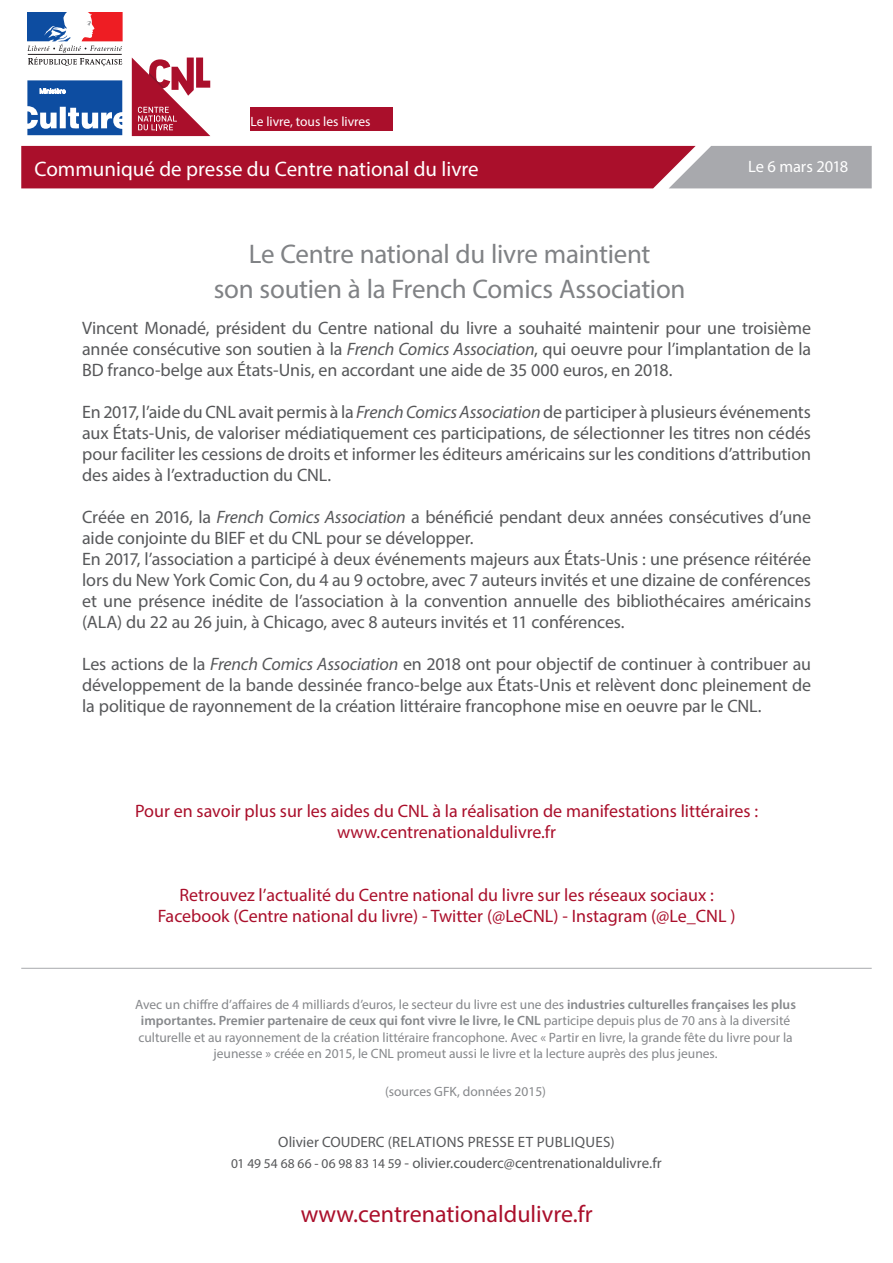
<style>
.page{position:relative;width:893px;height:1263px;background:#fff}
.page>*{position:absolute;margin:0;border:0;box-sizing:border-box;transform-origin:0 0}
.t1{font:27px "Myriad Pro";letter-spacing:-.01em;color:#808285}
.t2{font:24px "Myriad Pro";color:#aa0f2b}
.t3{font:21px "Myriad Pro";color:#fff}
.t4{font:18px/21px "Myriad Pro";letter-spacing:-.01em;color:#57585a;text-align:justify}
.t5{font:18px "Myriad Pro";color:#aa0f2b}
.t6{font:16.5px "Myriad Pro";letter-spacing:-.005em;color:#fff}
.t7{font:15px "Myriad Pro";color:#57585a}
.t8{font:13.5px/16.2px "Myriad Pro";color:#86888b;text-align:center}
.t9{font:13.5px "Myriad Pro";color:#fff}
.s1{font-style:italic}
.s2{font-weight:600}
.s3{font-size:13.5px}
</style>
<div class="page">
<svg style="left:21px;top:146px;width:851px;height:42px;background:#ab344a"></svg>
<hr style="left:21px;top:968px;width:851px;height:1px;background:#a8a9ad">
<svg style="left:132px;top:58px;width:78px;height:78px"></svg>
<div style="left:251px;top:108px;width:142px;height:23px;background:#aa0f2b"></div>
<svg style="left:28px;top:13px;width:94px;height:53px"></svg>
<svg style="left:28px;top:80px;width:94px;height:55px"></svg>
<p class="t9" style="left:251px;top:113px;width:122px">Le livre, tous les livres</p>
<p class="t3" style="left:34px;top:156px;width:446px">Communiqué de presse du Centre national du livre</p>
<p class="t6" style="left:748px;top:156px;width:102px">Le 6 mars 2018</p>
<p class="t1" style="left:249px;top:237px;width:403px">Le Centre national du livre maintient</p>
<p class="t1" style="left:214px;top:272px;width:473px">son soutien à la French Comics Association</p>
<p class="t4" style="left:82px;top:317px;width:730px">Vincent Monadé, président du Centre national du livre a souhaité maintenir pour une troisième année consécutive son soutien à la <span class="s1">French Comics Association</span>, qui oeuvre pour l’implantation de la BD franco-belge aux États-Unis, en accordant une aide de 35 000 euros, en 2018.</p>
<p class="t4" style="left:82px;top:401px;width:730px">En 2017, l’aide du CNL avait permis à la <span class="s1">French Comics Association</span> de participer à plusieurs événements aux États-Unis, de valoriser médiatiquement ces participations, de sélectionner les titres non cédés pour faciliter les cessions de droits et informer les éditeurs américains sur les conditions d’attribution des aides à l’extraduction du CNL.</p>
<p class="t4" style="left:82px;top:506px;width:730px">Créée en 2016, la <span class="s1">French Comics Association</span> a bénéficié pendant deux années consécutives d’une aide conjointe du BIEF et du CNL pour se développer.</p>
<p class="t4" style="left:82px;top:548px;width:730px">En 2017, l’association a participé à deux événements majeurs aux États-Unis : une présence réitérée lors du New York Comic Con, du 4 au 9 octobre, avec 7 auteurs invités et une dizaine de conférences et une présence inédite de l’association à la convention annuelle des bibliothécaires américains (ALA) du 22 au 26 juin, à Chicago, avec 8 auteurs invités et 11 conférences.</p>
<p class="t4" style="left:82px;top:653px;width:730px">Les actions de la <span class="s1">French Comics Association</span> en 2018 ont pour objectif de continuer à contribuer au développement de la bande dessinée franco-belge aux États-Unis et relèvent donc pleinement de la politique de rayonnement de la création littéraire francophone mise en oeuvre par le CNL.</p>
<p class="t5" style="left:135px;top:800px;width:624px">Pour en savoir plus sur les aides du CNL à la réalisation de manifestations littéraires :</p>
<p class="t5" style="left:337px;top:821px;width:220px">www.centrenationaldulivre.fr</p>
<p class="t5" style="left:179px;top:884px;width:536px">Retrouvez l’actualité du Centre national du livre sur les réseaux sociaux :</p>
<p class="t5" style="left:158px;top:905px;width:579px">Facebook (Centre national du livre) - Twitter (@LeCNL) - Instagram (@Le_CNL )</p>
<p class="t8" style="left:135px;top:996px;width:662px">Avec un chiffre d’affaires de 4 milliards d’euros, le secteur du livre est une des <span class="s2">industries culturelles françaises les plus importantes. Premier partenaire de ceux qui font vivre le livre, le CNL</span> participe depuis plus de 70 ans à la diversité culturelle et au rayonnement de la création littéraire francophone. Avec « Partir en livre, la grande fête du livre pour la jeunesse » créée en 2015, le CNL promeut aussi le livre et la lecture auprès des plus jeunes.</p>
<p class="t8" style="left:385px;top:1083px;width:163px">(sources GFK, données 2015)</p>
<p class="t7" style="left:278px;top:1132px;width:338px">Olivier COUDERC (RELATIONS PRESSE ET PUBLIQUES)</p>
<p class="t7" style="left:231px;top:1153px;width:432px"><span class="s3">01 49 54 68 66 - 06 98 83 14 59</span> - olivier.couderc@centrenationaldulivre.fr</p>
<p class="t2" style="left:301px;top:1199px;width:293px">www.centrenationaldulivre.fr</p>
</div>
